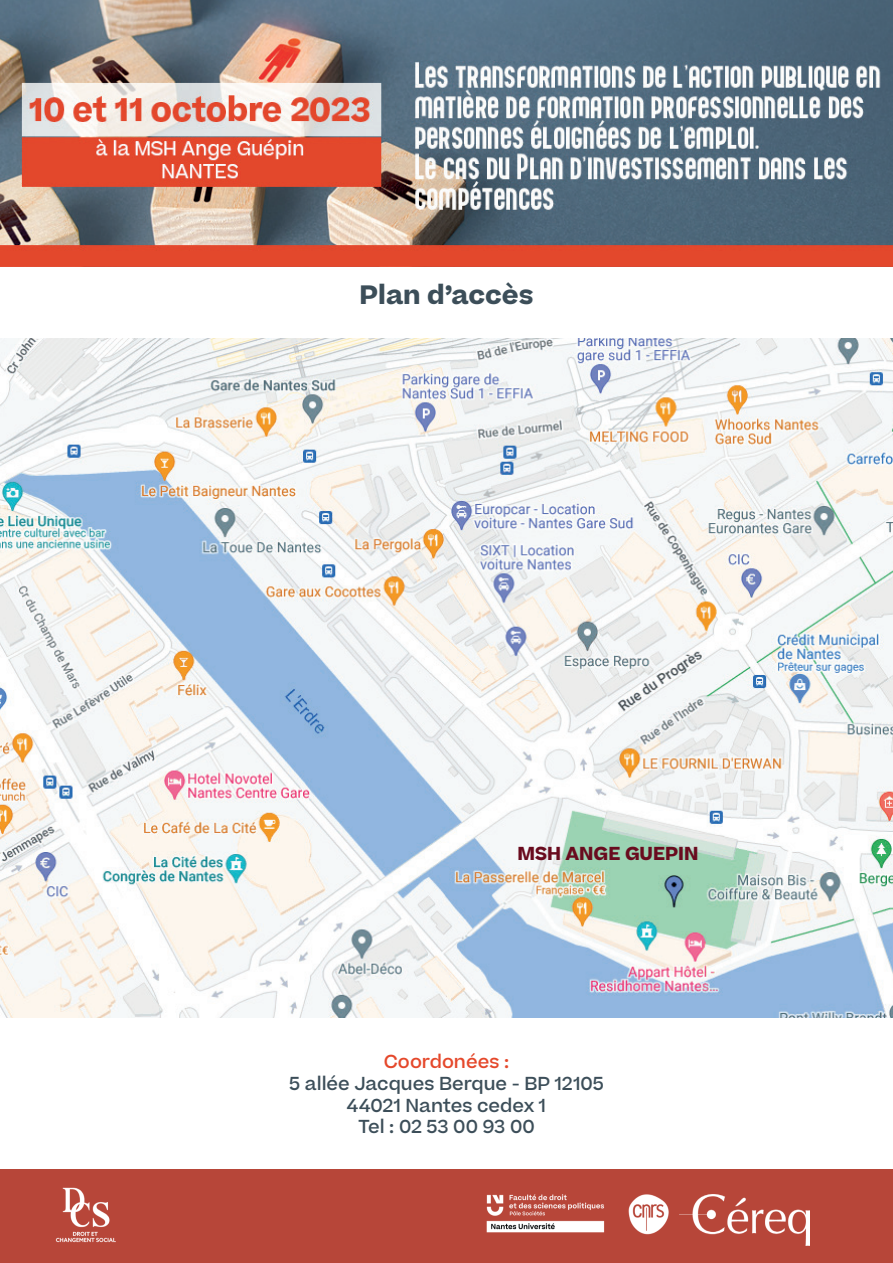
<style>
.page{position:relative;width:893px;height:1263px;background:#fff}
.page>*{position:absolute;margin:0;border:0;box-sizing:border-box;transform-origin:0 0}
.t1{font:700 25.5px "Beatrice";letter-spacing:.005em;color:#3c4e59}
.t2{font:500 18px/21.6px "Beatrice";color:#3c4e59;text-align:center}
.t3{font:700 18px "Beatrice";color:#690b1e}
.t4{font:500 18px "Beatrice";color:#e5482b}
</style>
<div class="page">
<img style="left:0;top:0;width:893px;height:266px">
<img style="left:0;top:338px;width:893px;height:679px">
<div style="left:0;top:1169px;width:893px;height:94px;background:#b74639"></div>
<img style="left:55px;top:1187px;width:61px;height:56px">
<img style="left:486px;top:1194px;width:119px;height:39px">
<img style="left:629px;top:1195px;width:40px;height:40px">
<img style="left:680px;top:1194px;width:130px;height:51px">
<h1 class="t1" style="left:360px;top:277px;width:175px">Plan d’accès</h1>
<p class="t3" style="left:517px;top:841px;width:183px">MSH ANGE GUEPIN</p>
<p class="t4" style="left:384px;top:1050px;width:127px">Coordonées :</p>
<p class="t2" style="left:289px;top:1073px;width:316px">5 allée Jacques Berque - BP 12105<br>44021 Nantes cedex 1<br>Tel : 02 53 00 93 00</p>
</div>
